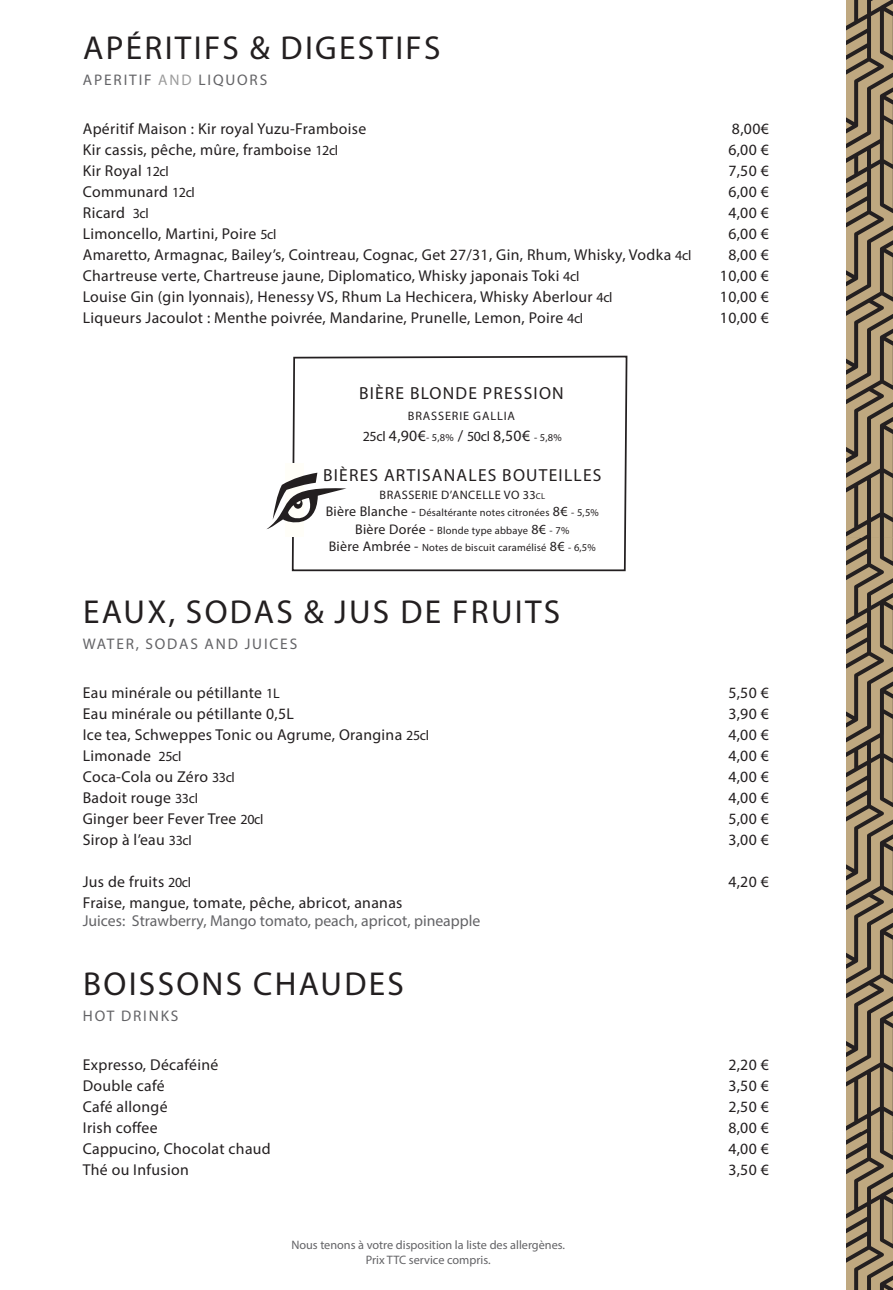
<style>
.page{position:relative;width:893px;height:1290px;background:#fff}
.page>*{position:absolute;margin:0;border:0;box-sizing:border-box;transform-origin:0 0}
.t1{font:33.25px "Myriad Pro";letter-spacing:.07em;color:#231f20}
.t2{font:17.5px "Myriad Pro";letter-spacing:.07em;color:#231f20}
.t3{font:15.75px "Myriad Pro";letter-spacing:.02em;color:#231f20}
.t4{font:15.75px "Myriad Pro";color:#636366}
.t5{font:15.4px "Myriad Pro";letter-spacing:.12em;color:#636366}
.t6{font:12.25px "Myriad Pro";color:#636366}
.t7{font:12.25px "Myriad Pro";letter-spacing:.045em;color:#231f20}
.t8{font:12.25px "Myriad Pro";letter-spacing:.07em;color:#231f20}
.t9{font:10.5px "Myriad Pro";letter-spacing:.02em;color:#231f20}
.s1{color:#9c9c9c}
.s2{font-size:14px}
.s3{font-size:10.5px}
.s4{font-style:inherit}
.s5{font-size:8.58px}
</style>
<div class="page">
<svg style="left:291px;top:355px;width:337px;height:217px"></svg>
<div style="left:285px;top:464px;width:19px;height:73px;background:#fffef8"></div>
<svg style="left:267px;top:473px;width:80px;height:56px"></svg>
<svg style="left:846px;top:0;width:47px;height:1290px;background:#8d7c61"></svg>
<p class="t1" style="left:83px;top:27px;width:359px">APÉRITIFS &amp; DIGESTIFS</p>
<p class="t5" style="left:83px;top:71px;width:186px">APERITIF <span class="s1">AND</span> LIQUORS</p>
<p class="t3" style="left:83px;top:119px;width:285px">Apéritif Maison : Kir royal Yuzu-Framboise</p>
<p class="t3" style="left:732px;top:119px;width:38px">8,00€</p>
<p class="t3" style="left:83px;top:140px;width:257px">Kir cassis, pêche, mûre, framboise <span class="s2">12cl</span></p>
<p class="t3" style="left:728px;top:140px;width:42px">6,00 €</p>
<p class="t3" style="left:83px;top:161px;width:87px">Kir Royal <span class="s2">12cl</span></p>
<p class="t3" style="left:728px;top:161px;width:42px">7,50 €</p>
<p class="t3" style="left:83px;top:182px;width:114px">Communard <span class="s2">12cl</span></p>
<p class="t3" style="left:728px;top:182px;width:42px">6,00 €</p>
<p class="t3" style="left:83px;top:203px;width:68px">Ricard <span class="s2">3cl</span></p>
<p class="t3" style="left:728px;top:203px;width:42px">4,00 €</p>
<p class="t3" style="left:83px;top:224px;width:195px">Limoncello, Martini, Poire <span class="s2">5cl</span></p>
<p class="t3" style="left:728px;top:224px;width:42px">6,00 €</p>
<p class="t3" style="left:83px;top:245px;width:610px">Amaretto, Armagnac, Bailey’s, Cointreau, Cognac, Get 27/31, Gin, Rhum, Whisky, Vodka <span class="s2">4cl</span></p>
<p class="t3" style="left:728px;top:245px;width:42px">8,00 €</p>
<p class="t3" style="left:83px;top:266px;width:498px">Chartreuse verte, Chartreuse jaune, Diplomatico, Whisky japonais Toki <span class="s2">4cl</span></p>
<p class="t3" style="left:720px;top:266px;width:50px">10,00 €</p>
<p class="t3" style="left:83px;top:287px;width:531px">Louise Gin (gin lyonnais), Henessy VS, Rhum La Hechicera, Whisky Aberlour <span class="s2">4cl</span></p>
<p class="t3" style="left:720px;top:287px;width:50px">10,00 €</p>
<p class="t3" style="left:83px;top:308px;width:502px">Liqueurs Jacoulot : Menthe poivrée, Mandarine, Prunelle, Lemon, Poire <span class="s2">4cl</span></p>
<p class="t3" style="left:720px;top:308px;width:50px">10,00 €</p>
<p class="t2" style="left:359px;top:382px;width:206px">BIÈRE BLONDE PRESSION</p>
<p class="t8" style="left:408px;top:408px;width:109px">BRASSERIE GALLIA</p>
<p class="t3" style="left:363px;top:426px;width:201px"><span class="s2">25cl</span> 4,90€<span class="s3">- 5,8%</span> / <span class="s2">50cl</span> 8,50€ <span class="s3">- 5,8%</span></p>
<p class="t2" style="left:323px;top:465px;width:280px">BIÈRES ARTISANALES BOUTEILLES</p>
<p class="t7" style="left:380px;top:487px;width:167px">BRASSERIE D’ANCELLE VO <span class="s4">33</span><span class="s5">cl</span></p>
<p class="t9" style="left:326px;top:506px;width:275px"><span class="s2">Bière Blanche -</span> Désaltérante notes citronées <span class="s2">8€</span> - 5,5%</p>
<p class="t9" style="left:355px;top:524px;width:216px"><span class="s2">Bière Dorée -</span> Blonde type abbaye <span class="s2">8€</span> - 7%</p>
<p class="t9" style="left:329px;top:541px;width:269px"><span class="s2">Bière Ambrée -</span> Notes de biscuit caramélisé <span class="s2">8€</span> - 6,5%</p>
<p class="t1" style="left:83px;top:591px;width:479px">EAUX, SODAS &amp; JUS DE FRUITS</p>
<p class="t5" style="left:83px;top:634px;width:216px">WATER, SODAS AND JUICES</p>
<p class="t3" style="left:83px;top:683px;width:198px">Eau minérale ou pétillante <span class="s2">1L</span></p>
<p class="t3" style="left:728px;top:683px;width:42px">5,50 €</p>
<p class="t3" style="left:83px;top:704px;width:213px">Eau minérale ou pétillante 0,5L</p>
<p class="t3" style="left:728px;top:704px;width:42px">3,90 €</p>
<p class="t3" style="left:83px;top:725px;width:348px">Ice tea, Schweppes Tonic ou Agrume, Orangina <span class="s2">25cl</span></p>
<p class="t3" style="left:728px;top:725px;width:42px">4,00 €</p>
<p class="t3" style="left:83px;top:746px;width:100px">Limonade <span class="s2">25cl</span></p>
<p class="t3" style="left:728px;top:746px;width:42px">4,00 €</p>
<p class="t3" style="left:83px;top:767px;width:154px">Coca-Cola ou Zéro <span class="s2">33cl</span></p>
<p class="t3" style="left:728px;top:767px;width:42px">4,00 €</p>
<p class="t3" style="left:83px;top:788px;width:117px">Badoit rouge <span class="s2">33cl</span></p>
<p class="t3" style="left:728px;top:788px;width:42px">4,00 €</p>
<p class="t3" style="left:83px;top:809px;width:182px">Ginger beer Fever Tree <span class="s2">20cl</span></p>
<p class="t3" style="left:728px;top:809px;width:42px">5,00 €</p>
<p class="t3" style="left:83px;top:830px;width:110px">Sirop à l’eau <span class="s2">33cl</span></p>
<p class="t3" style="left:728px;top:830px;width:42px">3,00 €</p>
<p class="t3" style="left:83px;top:872px;width:110px">Jus de fruits <span class="s2">20cl</span></p>
<p class="t3" style="left:728px;top:872px;width:42px">4,20 €</p>
<p class="t3" style="left:83px;top:893px;width:321px">Fraise, mangue, tomate, pêche, abricot, ananas</p>
<p class="t4" style="left:83px;top:910px;width:399px">Juices: Strawberry, Mango tomato, peach, apricot, pineapple</p>
<p class="t1" style="left:83px;top:963px;width:322px">BOISSONS CHAUDES</p>
<p class="t5" style="left:83px;top:1007px;width:97px">HOT DRINKS</p>
<p class="t3" style="left:83px;top:1055px;width:137px">Expresso, Décaféiné</p>
<p class="t3" style="left:728px;top:1055px;width:42px">2,20 €</p>
<p class="t3" style="left:83px;top:1076px;width:83px">Double café</p>
<p class="t3" style="left:728px;top:1076px;width:42px">3,50 €</p>
<p class="t3" style="left:83px;top:1097px;width:86px">Café allongé</p>
<p class="t3" style="left:728px;top:1097px;width:42px">2,50 €</p>
<p class="t3" style="left:83px;top:1118px;width:76px">Irish coffee</p>
<p class="t3" style="left:728px;top:1118px;width:42px">8,00 €</p>
<p class="t3" style="left:83px;top:1139px;width:190px">Cappucino, Chocolat chaud</p>
<p class="t3" style="left:728px;top:1139px;width:42px">4,00 €</p>
<p class="t3" style="left:83px;top:1160px;width:108px">Thé ou Infusion</p>
<p class="t3" style="left:728px;top:1160px;width:42px">3,50 €</p>
<p class="t6" style="left:291px;top:1237px;width:275px">Nous tenons à votre disposition la liste des allergènes.</p>
<p class="t6" style="left:366px;top:1252px;width:126px">Prix TTC service compris.</p>
</div>
